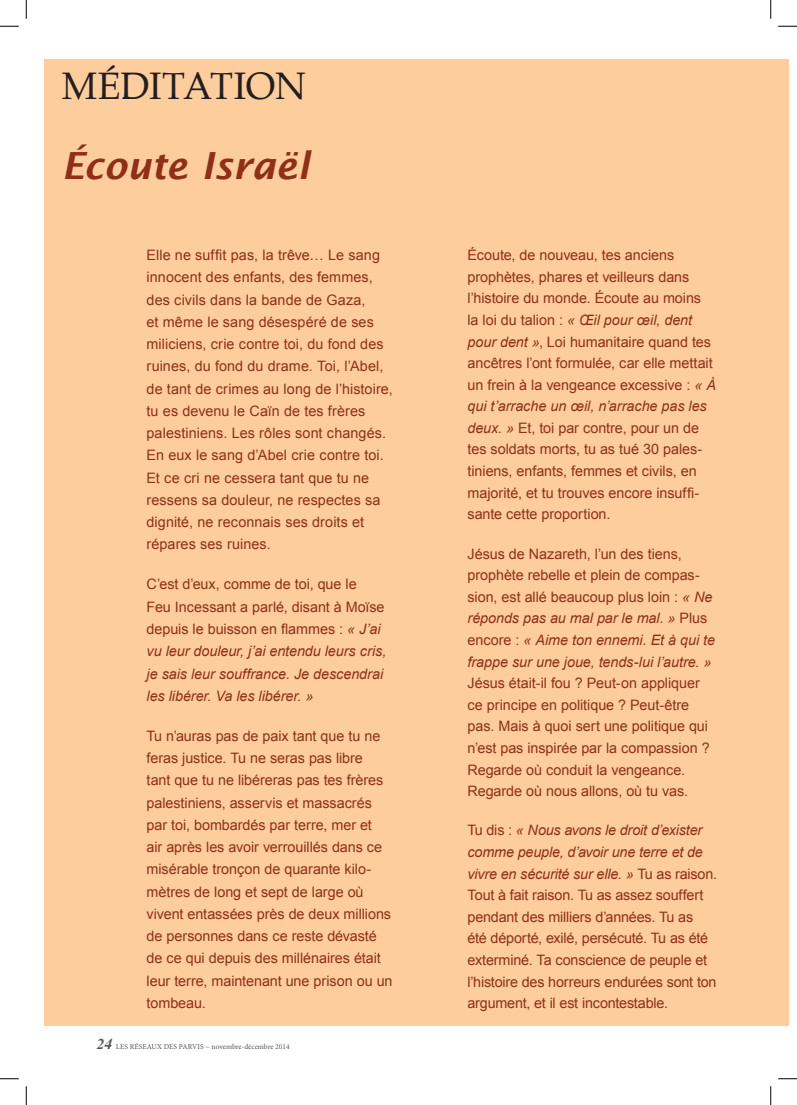
<style>
.page{position:relative;width:797px;height:1105px;background:#fff}
.page>*{position:absolute;margin:0;border:0;box-sizing:border-box;transform-origin:0 0}
.t1{font:italic 600 37.5px "Lucida Sans";color:#902f18}
.t2{font:37.5px "Palatino";letter-spacing:-.01em;color:#231f20}
.t3{font:14.38px/21.6px "Arial";letter-spacing:-.005em;color:#902f18}
.t4{font:italic 14.38px/22.2px "Arial";letter-spacing:-.005em;color:#902f18}
.t5{font:7.5px "Minion Pro";color:#57585a}
.s1{font-style:normal}
.s2{font-family:"Times";font-weight:700;font-style:italic;font-size:15px}
.s3{font-style:italic}
</style>
<div class="page">
<div style="left:44px;top:59px;width:744px;height:966px;background:#fdcd9d"></div>
<svg style="left:0;top:26px;width:19px;height:1px"></svg>
<svg style="left:778px;top:26px;width:19px;height:1px"></svg>
<svg style="left:0;top:1078px;width:19px;height:1px"></svg>
<svg style="left:778px;top:1078px;width:19px;height:1px"></svg>
<svg style="left:26px;top:0;width:1px;height:19px"></svg>
<svg style="left:26px;top:1086px;width:1px;height:19px"></svg>
<svg style="left:770px;top:0;width:1px;height:19px"></svg>
<svg style="left:770px;top:1086px;width:1px;height:19px"></svg>
<h1 class="t2" style="left:62px;top:55px;width:246px">MÉDITATION</h1>
<h1 class="t1" style="left:62px;top:144px;width:249px">Écoute Israël</h1>
<p class="t3" style="left:147px;top:244px;width:248px;line-height:22.2px">Elle ne suffit pas, la trêve… Le sang innocent des enfants, des femmes, des civils dans la bande de Gaza,<br>et même le sang désespéré de ses miliciens, crie contre toi, du fond des ruines, du fond du drame. Toi, l’Abel, de tant de crimes au long de l’histoire, tu es devenu le Caïn de tes frères palestiniens. Les rôles sont changés.<br>En eux le sang d’Abel crie contre toi.<br>Et ce cri ne cessera tant que tu ne ressens sa douleur, ne respectes sa dignité, ne reconnais ses droits et répares ses ruines.</p>
<p class="t4" style="left:147px;top:573px;width:241px"><span class="s1">C’est d’eux, comme de toi, que le<br>Feu Incessant a parlé, disant à Moïse depuis le buisson en flammes :</span> « J’ai vu leur douleur, j’ai entendu leurs cris, je sais leur souffrance. Je descendrai les libérer. Va les libérer. »</p>
<p class="t3" style="left:147px;top:725px;width:247px;line-height:22.2px">Tu n’auras pas de paix tant que tu ne feras justice. Tu ne seras pas libre<br>tant que tu ne libéreras pas tes frères palestiniens, asservis et massacrés par toi, bombardés par terre, mer et<br>air après les avoir verrouillés dans ce misérable tronçon de quarante kilo&shy;mètres de long et sept de large où vivent entassées près de deux millions de personnes dans ce reste dévasté de ce qui depuis des millénaires était leur terre, maintenant une prison ou un tombeau.</p>
<p class="t5" style="left:97px;top:1041px;width:194px"><span class="s2">24</span> LES RÉSEAUX DES PARVIS ~ novembre-décembre 2014</p>
<p class="t3" style="left:467px;top:244px;width:250px">Écoute, de nouveau, tes anciens prophètes, phares et veilleurs dans l’histoire du monde. Écoute au moins<br>la loi du talion : <span class="s3">« Œil pour œil, dent pour dent »</span>, Loi humanitaire quand tes ancêtres l’ont formulée, car elle mettait un frein à la vengeance excessive : <span class="s3">« À qui t’arrache un œil, n’arrache pas les deux. »</span> Et, toi par contre, pour un de tes soldats morts, tu as tué 30 pales&shy;tiniens, enfants, femmes et civils, en majorité, et tu trouves encore insuffi&shy;sante cette proportion.</p>
<p class="t3" style="left:467px;top:543px;width:249px">Jésus de Nazareth, l’un des tiens, prophète rebelle et plein de compas&shy;sion, est allé beaucoup plus loin : <span class="s3">« Ne réponds pas au mal par le mal. »</span> Plus encore : <span class="s3">« Aime ton ennemi. Et à qui te frappe sur une joue, tends-lui l’autre. »</span></p>
<p class="t3" style="left:467px;top:672px;width:244px">Jésus était-il fou ? Peut-on appliquer ce principe en politique ? Peut-être pas. Mais à quoi sert une politique qui n’est pas inspirée par la compassion ?<br>Regarde où conduit la vengeance.<br>Regarde où nous allons, où tu vas.</p>
<p class="t3" style="left:467px;top:820px;width:251px">Tu dis : <span class="s3">« Nous avons le droit d’exister comme peuple, d’avoir une terre et de vivre en sécurité sur elle. »</span> Tu as raison.<br>Tout à fait raison. Tu as assez souffert pendant des milliers d’années. Tu as<br>été déporté, exilé, persécuté. Tu as été exterminé. Ta conscience de peuple et l’histoire des horreurs endurées sont ton argument, et il est incontestable.</p>
</div>
